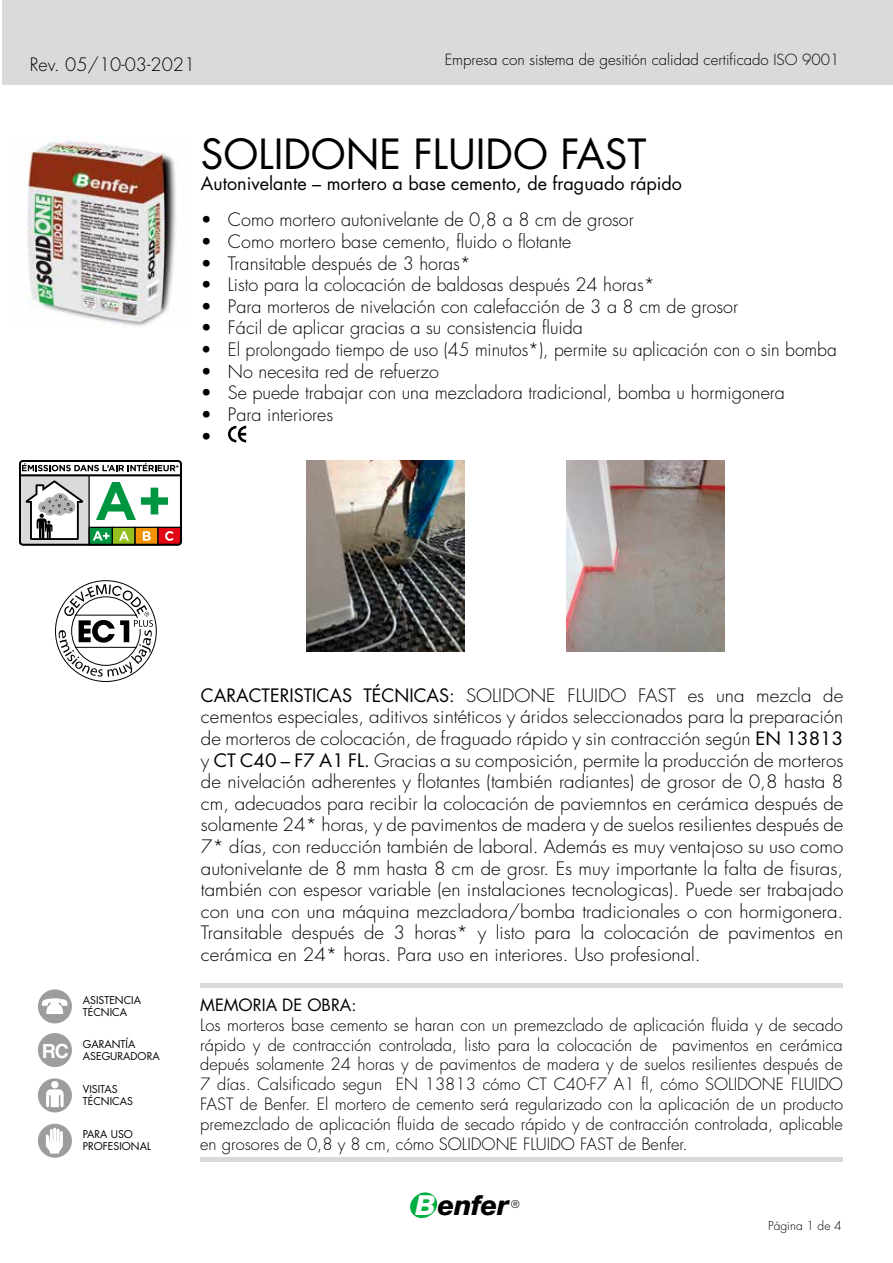
<style>
.page{position:relative;width:893px;height:1263px;background:#fff}
.page>*{position:absolute;margin:0;border:0;box-sizing:border-box;transform-origin:0 0}
.t1{font:40.5px "Futura CE";color:#000}
.t2{font:italic 800 27.6px "Helvetica Neue";letter-spacing:-.02em;color:#000}
.t3{font:300 18px/21.6px "Futura";color:#000;text-align:justify;scale:1.04 1}
.t4{font:300 18px/21.6px "Futura";color:#000}
.t5{font:18px "Futura CE";color:#000}
.t6{font:300 16.5px/19.8px "Futura";color:#000;text-align:justify}
.t7{font:16.5px "Futura CE";color:#000}
.t8{font:300 15px "Futura";color:#000}
.t9{font:300 12px "Futura";color:#000}
.t10{font:10.5px/12px "Futura CE";color:#000}
.t11{font:300 10.5px "Futura";color:#000}
.s1{font-family:"Futura CE";font-weight:400}
.s2{color:#fff}
</style>
<div class="page">
<svg style="left:410px;top:1192px;width:28px;height:26px"></svg>
<div style="left:2px;top:0;width:891px;height:85px;background:#dadada"></div>
<svg style="left:19px;top:460px;width:163px;height:85px"></svg>
<img style="left:27px;top:137px;width:149px;height:190px">
<div style="left:201px;top:983px;width:642px;height:5px;background:#dadada"></div>
<hr style="left:201px;top:1158px;width:642px;height:4px;background:#dadada">
<img style="left:306px;top:460px;width:158px;height:192px">
<img style="left:567px;top:460px;width:158px;height:192px">
<svg style="left:228px;top:426px;width:18px;height:16px"></svg>
<div style="left:38px;top:989px;width:34px;height:34px;background:#9d9d9c;border-radius:50%"></div>
<svg style="left:42px;top:998px;width:26px;height:16px"></svg>
<div style="left:38px;top:1078px;width:34px;height:34px;background:#9d9d9c;border-radius:50%"></div>
<div style="left:51px;top:1081px;width:8px;height:7px;background:#fff;border-radius:50%"></div>
<svg style="left:46px;top:1089px;width:18px;height:18px"></svg>
<div style="left:38px;top:1124px;width:34px;height:34px;background:#9d9d9c;border-radius:50%"></div>
<svg style="left:46px;top:1128px;width:17px;height:25px"></svg>
<div style="left:38px;top:1033px;width:34px;height:34px;background:#9d9d9c;border-radius:50%"></div>
<svg style="left:55px;top:580px;width:102px;height:102px"></svg>
<p class="t4" style="left:30px;top:54px;width:167px">Rev. 05/10-03-2021</p>
<p class="t8" style="left:445px;top:50px;width:396px">Empresa con sistema de gesitión calidad certificado ISO 9001</p>
<h1 class="t1" style="left:201px;top:128px;width:447px">SOLIDONE FLUIDO FAST</h1>
<p class="t5" style="left:201px;top:172px;width:483px">Autonivelante – mortero a base cemento, de fraguado rápido</p>
<p class="t4" style="left:201px;top:210px;width:434px">• Como mortero autonivelante de 0,8 a 8 cm de grosor</p>
<p class="t4" style="left:201px;top:231px;width:372px">• Como mortero base cemento, fluido o flotante</p>
<p class="t4" style="left:201px;top:253px;width:272px">• Transitable después de 3 horas*</p>
<p class="t4" style="left:201px;top:274px;width:455px">• Listo para la colocación de baldosas después 24 horas*</p>
<p class="t4" style="left:201px;top:296px;width:539px">• Para morteros de nivelación con calefacción de 3 a 8 cm de grosor</p>
<p class="t4" style="left:201px;top:318px;width:384px">• Fácil de aplicar gracias a su consistencia fluida</p>
<p class="t4" style="left:201px;top:339px;width:637px">• El prolongado tiempo de uso (45 minutos*), permite su aplicación con o sin bomba</p>
<p class="t4" style="left:201px;top:361px;width:240px">• No necesita red de refuerzo</p>
<p class="t4" style="left:201px;top:382px;width:585px">• Se puede trabajar con una mezcladora tradicional, bomba u hormigonera</p>
<p class="t4" style="left:201px;top:404px;width:134px">• Para interiores •</p>
<p class="t10" style="left:83px;top:994px;width:60px">ASISTENCIA<br>TÉCNICA</p>
<p class="t10" style="left:42px;top:1038px;width:120px;text-indent:41px">GARANTÍA<br><sup>RC</sup> ASEGURADORA</p>
<p class="t10" style="left:83px;top:1083px;width:52px">VISITAS<br>TÉCNICAS</p>
<p class="t10" style="left:83px;top:1128px;width:70px">PARA USO<br>PROFESIONAL</p>
<p class="t3" style="left:201px;top:685px;width:619px"><span class="s1">CARACTERISTICAS TÉCNICAS:</span> SOLIDONE FLUIDO FAST es una mezcla de cementos especiales, aditivos sintéticos y áridos seleccionados para la preparación de morteros de colocación, de fraguado rápido y sin contracción según <span class="s1">EN 13813 </span>y <span class="s1">CT C40 – F7 A1 FL.</span> Gracias a su composición, permite la producción de morteros de nivelación adherentes y flotantes (también radiantes) de grosor de 0,8 hasta 8 cm, adecuados para recibir la colocación de paviemntos en cerámica después de solamente 24* horas, y de pavimentos de madera y de suelos resilientes después de 7* días, con reducción también de laboral. Además es muy ventajoso su uso como autonivelante de 8 mm hasta 8 cm de grosr. Es muy importante la falta de fisuras, también con espesor variable (en instalaciones tecnologicas). Puede ser trabajado con una con una máquina mezcladora/bomba tradicionales o con hormigonera.<br>Transitable después de 3 horas* y listo para la colocación de pavimentos en cerámica en 24* horas. Para uso en interiores. Uso profesional.</p>
<p class="t7" style="left:200px;top:994px;width:158px">MEMORIA DE OBRA:</p>
<p class="t6" style="left:200px;top:1015px;width:644px">Los morteros base cemento se haran con un premezclado de aplicación fluida y de secado rápido y de contracción controlada, listo para la colocación de pavimentos en cerámica depués solamente 24 horas y de pavimentos de madera y de suelos resilientes después de 7 días. Calsificado segun EN 13813 cómo CT C40-F7 A1 fl, cómo SOLIDONE FLUIDO FAST de Benfer. El mortero de cemento será regularizado con la aplicación de un producto premezclado de aplicación fluida de secado rápido y de contracción controlada, aplicable en grosores de 0,8 y 8 cm, cómo SOLIDONE FLUIDO FAST de Benfer.</p>
<h2 class="t2" style="left:416px;top:1189px;width:95px"><span class="s2">B</span>enfer</h2>
<p class="t11" style="left:511px;top:1198px;width:10px">®</p>
<p class="t9" style="left:768px;top:1218px;width:75px">Página 1 de 4</p>
</div>
